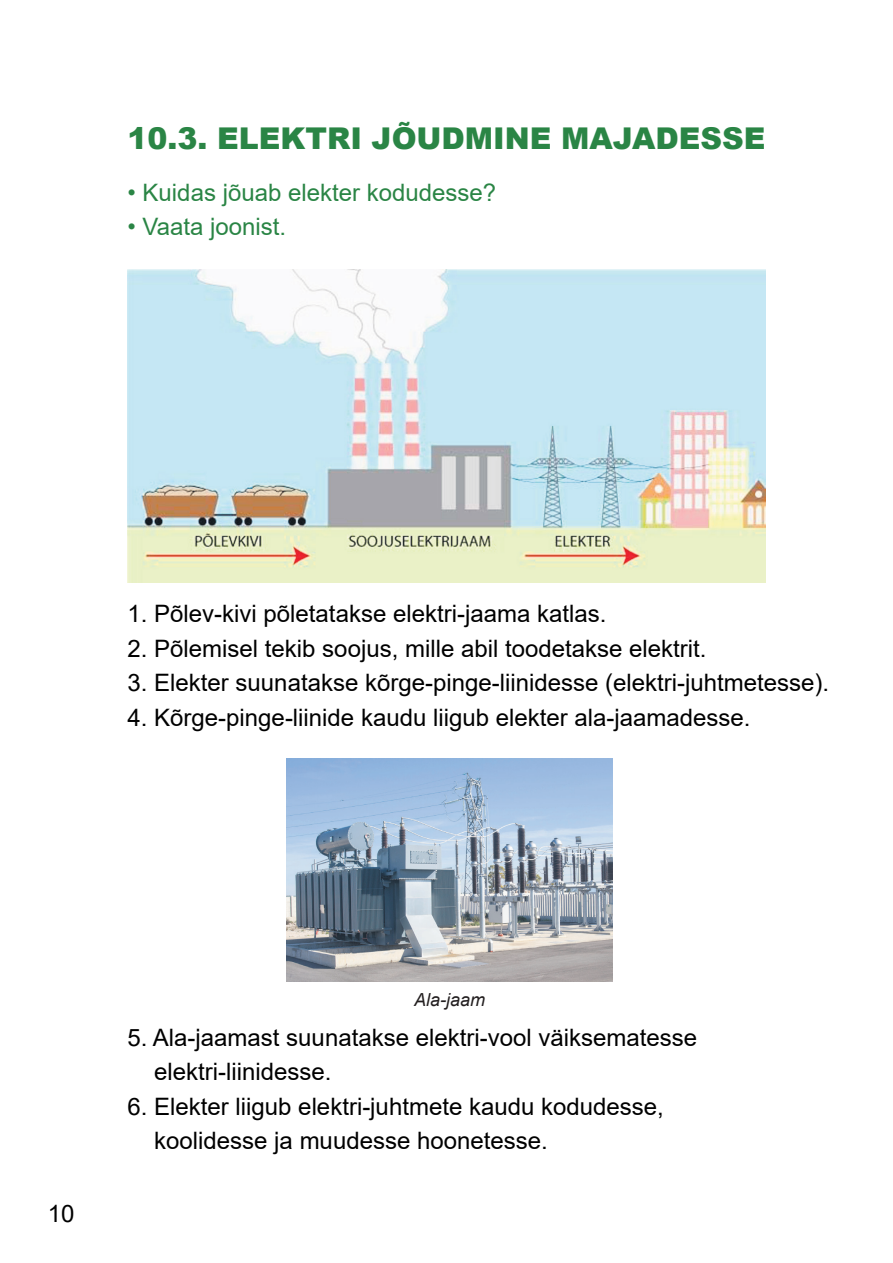
<style>
.page{position:relative;width:893px;height:1263px;background:#fff}
.page>*{position:absolute;margin:0;border:0;box-sizing:border-box;transform-origin:0 0}
.t1{font:900 30px "Arial";color:#2a8545}
.t2{font:24px/34.5px "Arial";color:#000}
.t3{font:24px "Arial";color:#2a8545}
.t4{font:italic 18px "Arial";color:#231f20}
</style>
<div class="page">
<img style="left:128px;top:269px;width:637px;height:314px">
<img style="left:287px;top:759px;width:326px;height:222px">
<p class="t1" style="left:128px;top:117px;width:639px">10.3. ELEKTRI JÕUDMINE MAJADESSE</p>
<p class="t3" style="left:128px;top:176px;width:370px">• Kuidas jõuab elekter kodudesse?</p>
<p class="t3" style="left:128px;top:210px;width:160px">• Vaata joonist.</p>
<p class="t2" style="left:128px;top:596px;width:480px">1. Põlev-kivi põletatakse elektri-jaama katlas.</p>
<p class="t2" style="left:128px;top:631px;width:580px">2. Põlemisel tekib soojus, mille abil toodetakse elektrit.</p>
<p class="t2" style="left:128px;top:665px;width:703px">3. Elekter suunatakse kõrge-pinge-liinidesse (elektri-juhtmetesse).</p>
<p class="t2" style="left:128px;top:700px;width:624px">4. Kõrge-pinge-liinide kaudu liigub elekter ala-jaamadesse.</p>
<p class="t2" style="left:48px;top:1196px;width:28px">10</p>
<p class="t4" style="left:414px;top:988px;width:73px">Ala-jaam</p>
<p class="t2" style="left:154px;top:1020px;width:544px;text-indent:-27px">5. Ala-jaamast suunatakse elektri-vool väiksematesse elektri-liinidesse.</p>
<p class="t2" style="left:154px;top:1089px;width:511px;text-indent:-27px">6. Elekter liigub elektri-juhtmete kaudu kodudesse, koolidesse ja muudesse hoonetesse.</p>
</div>
